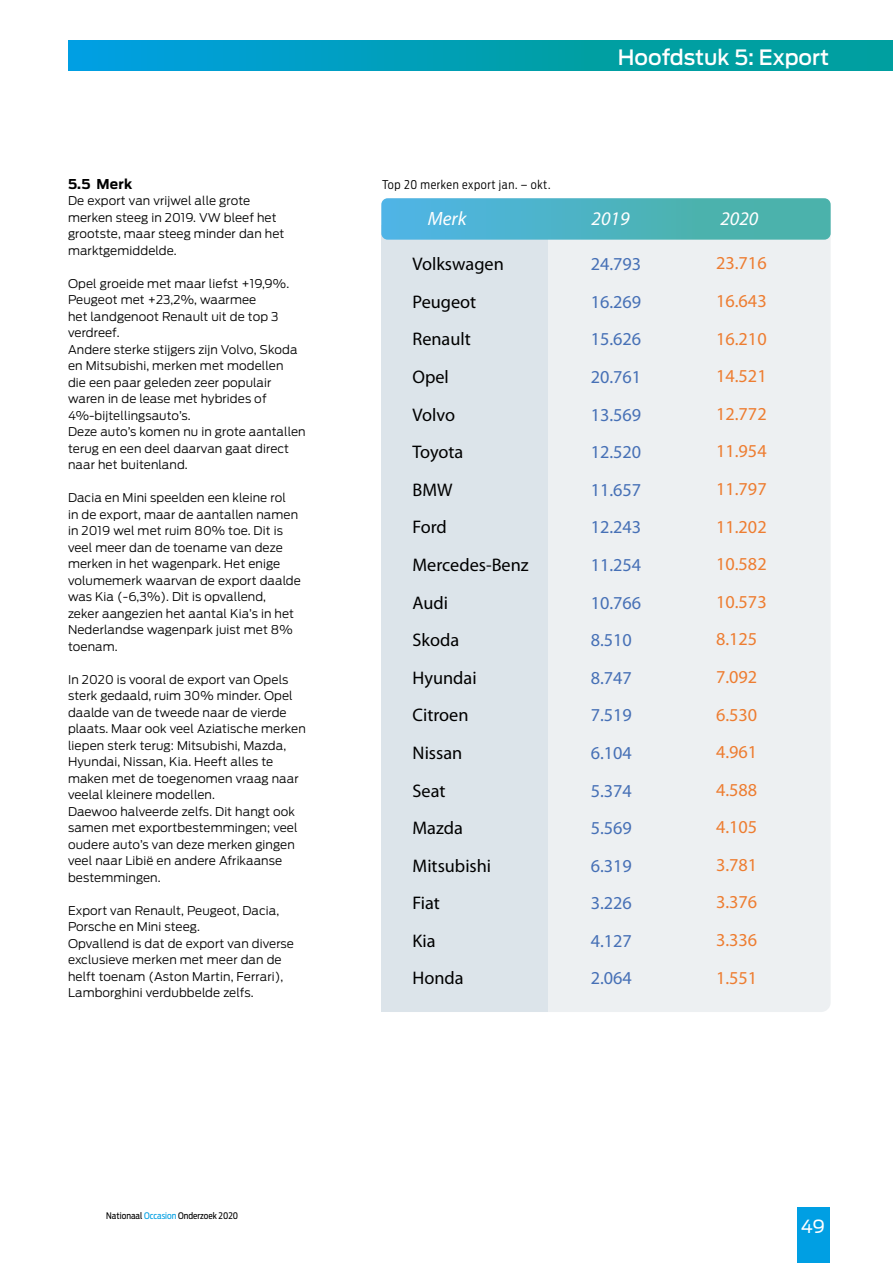
<style>
.page{position:relative;width:893px;height:1263px;background:#fff}
.page>*{position:absolute;margin:0;border:0;box-sizing:border-box;transform-origin:0 0}
.t1{font:500 21px "Antenna";color:#fff}
.t2{font:italic 19.35px "Myriad Pro";color:#fff}
.t3{font:18.3px/37.7px "Myriad Pro";color:#000}
.t4{font:700 18.3px/37.7px "Myriad Pro";color:#4670b6}
.t5{font:700 18.3px/37.7px "Myriad Pro";color:#ed7d31}
.t6{font:18px "Antenna";color:#fff}
.t7{font:700 13.5px "Antenna";color:#000}
.t8{font:300 12px/16.5px "Antenna";letter-spacing:.01em;color:#000}
.t9{font:300 12px "Antenna Cond";letter-spacing:.05em;color:#000}
.t10{font:9px "Antenna Cond";color:#000}
.s1{color:#009fe3}
</style>
<div class="page">
<div style="left:68px;top:41px;width:825px;height:30px;background:linear-gradient(to right,#009fdc,#009f92)"></div>
<div style="left:797px;top:1208px;width:32px;height:55px;background:#009fe3"></div>
<div style="left:381px;top:198px;width:450px;height:814px;background:#edf0f2;border-radius:10px"></div>
<div style="left:381px;top:225px;width:167px;height:787px;background:#dce4ea"></div>
<svg style="left:381px;top:198px;width:450px;height:42px;background:#4fb4c2"></svg>
<h1 class="t1" style="left:618px;top:45px;width:213px">Hoofdstuk 5: Export</h1>
<p class="t7" style="left:68px;top:176px;width:66px">5.5 Merk</p>
<h3 class="t3" style="left:381px;top:160px;width:116px">Top 20 merken</h3>
<p class="t8" style="left:68px;top:193px;width:218px">De export van vrijwel alle grote merken steeg in 2019. VW bleef het grootste, maar steeg minder dan het marktgemiddelde.</p>
<p class="t8" style="left:68px;top:275px;width:239px">Opel groeide met maar liefst +19,9%.<br>Peugeot met +23,2%, waarmee<br>het landgenoot Renault uit de top 3 verdreef.<br>Andere sterke stijgers zijn Volvo, Skoda en Mitsubishi, merken met modellen<br>die een paar geleden zeer populair waren in de lease met hybrides of<br>4%-bijtellingsauto’s.<br>Deze auto’s komen nu in grote aantallen terug en een deel daarvan gaat direct naar het buitenland.</p>
<p class="t8" style="left:68px;top:490px;width:234px">Dacia en Mini speelden een kleine rol<br>in de export, maar de aantallen namen in 2019 wel met ruim 80% toe. Dit is veel meer dan de toename van deze merken in het wagenpark. Het enige volumemerk waarvan de export daalde was Kia (-6,3%). Dit is opvallend,<br>zeker aangezien het aantal Kia’s in het<br>Nederlandse wagenpark juist met 8% toenam.</p>
<p class="t8" style="left:68px;top:671px;width:239px">In 2020 is vooral de export van Opels sterk gedaald, ruim 30% minder. Opel daalde van de tweede naar de vierde plaats. Maar ook veel Aziatische merken liepen sterk terug: Mitsubishi, Mazda, Hyundai, Nissan, Kia. Heeft alles te maken met de toegenomen vraag naar veelal kleinere modellen.<br>Daewoo halveerde zelfs. Dit hangt ook samen met exportbestemmingen; veel oudere auto’s van deze merken gingen veel naar Libië en andere Afrikaanse bestemmingen.</p>
<p class="t8" style="left:68px;top:902px;width:228px">Export van Renault, Peugeot, Dacia, Porsche en Mini steeg.<br>Opvallend is dat de export van diverse exclusieve merken met meer dan de helft toenam (Aston Martin, Ferrari), Lamborghini verdubbelde zelfs.</p>
<p class="t9" style="left:382px;top:177px;width:170px">Top 20 merken export jan. – okt.</p>
<h2 class="t2" style="left:428px;top:207px;width:40px">Merk</h2>
<h2 class="t2" style="left:592px;top:207px;width:40px">2019</h2>
<h2 class="t2" style="left:720px;top:207px;width:40px">2020</h2>
<h3 class="t3" style="left:412px;top:246px;width:118px">Volkswagen<br>Peugeot<br>Renault<br>Opel<br>Volvo<br>Toyota<br>BMW<br>Ford<br>Mercedes-Benz<br>Audi<br>Skoda<br>Hyundai<br>Citroen<br>Nissan<br>Seat<br>Mazda<br>Mitsubishi<br>Fiat<br>Kia<br>Honda</h3>
<h3 class="t4" style="left:591px;top:245px;width:52px">24.793<br>16.269<br>15.626<br>20.761<br>13.569<br>12.520<br>11.657<br>12.243<br>11.254<br>10.766<br>8.510<br>8.747<br>7.519<br>6.104<br>5.374<br>5.569<br>6.319<br>3.226<br>4.127<br>2.064</h3>
<h3 class="t5" style="left:716px;top:244px;width:52px">23.716<br>16.643<br>16.210<br>14.521<br>12.772<br>11.954<br>11.797<br>11.202<br>10.582<br>10.573<br>8.125<br>7.092<br>6.530<br>4.961<br>4.588<br>4.105<br>3.781<br>3.376<br>3.336<br>1.551</h3>
<p class="t10" style="left:106px;top:1210px;width:133px">Nationaal <span class="s1">Occasion</span> Onderzoek 2020</p>
<h3 class="t6" style="left:801px;top:1216px;width:26px">49</h3>
</div>
